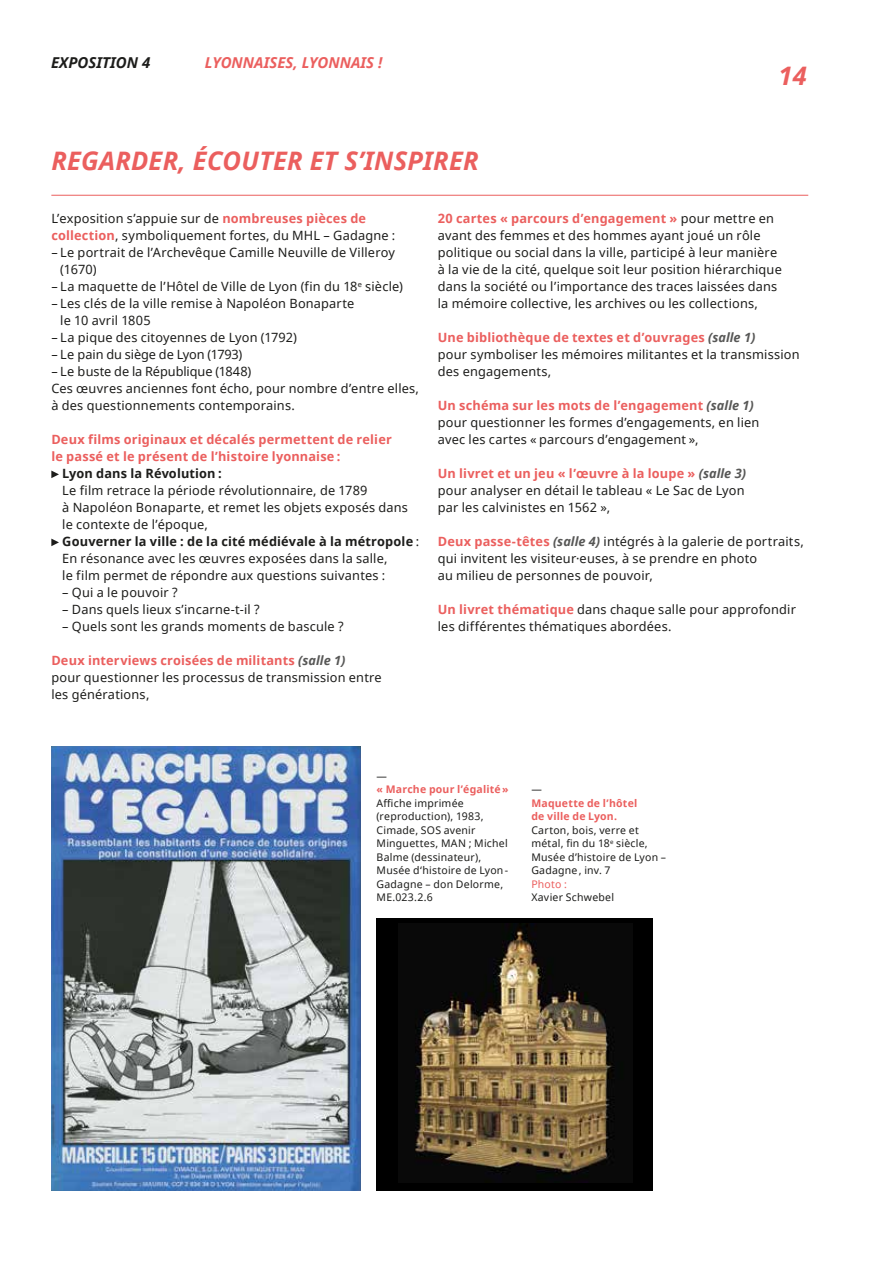
<style>
.page{position:relative;width:893px;height:1263px;background:#fff}
.page>*{position:absolute;margin:0;border:0;box-sizing:border-box;transform-origin:0 0}
.t1{font:italic 700 25.5px "Noto Sans";letter-spacing:.01em;color:#eb5f5e}
.t2{font:italic 700 15px "Noto Sans";color:#eb5f5e}
.t3{font:italic 700 15px "Noto Sans";color:#1d1d1b}
.t4{font:12.75px/17px "Noto Sans";letter-spacing:.015em;color:#1d1d1b}
.t5{font:700 12.75px/17px "Noto Sans";letter-spacing:.015em;color:#eb5f5e}
.t6{font:12.75px "Noto Sans";letter-spacing:-.01em;color:#1d1d1b}
.t7{font:700 12.75px "Noto Sans";letter-spacing:.01em;color:#1d1d1b}
.t8{font:10.5px/13.5px "Noto Sans";letter-spacing:.02em;color:#1d1d1b}
.t9{font:700 10.5px/13.5px "Noto Sans";letter-spacing:.02em;color:#eb5f5e}
.t10{font:10.5px "Noto Sans";letter-spacing:.02em;color:#eb5f5e}
.s1{font-weight:700;color:#eb5f5e}
.s2{font-weight:700}
.s3{font-weight:700;font-style:italic;color:#575756}
</style>
<div class="page">
<img style="left:51px;top:746px;width:310px;height:444px">
<div style="left:377px;top:918px;width:276px;height:273px;background:#000"></div>
<img style="left:414px;top:924px;width:209px;height:258px">
<svg style="left:51px;top:470px;width:8px;height:8px"></svg>
<svg style="left:51px;top:539px;width:8px;height:7px"></svg>
<hr style="left:51px;top:195px;width:757px;height:1px;background:#eb5f5e">
<p class="t3" style="left:51px;top:52px;width:101px">EXPOSITION 4</p>
<p class="t2" style="left:205px;top:52px;width:179px">LYONNAISES, LYONNAIS !</p>
<h1 class="t1" style="left:778px;top:58px;width:30px">14</h1>
<h1 class="t1" style="left:51px;top:143px;width:429px">REGARDER, ÉCOUTER ET S’INSPIRER</h1>
<p class="t4" style="left:51px;top:209px;width:346px">L’exposition s’appuie sur de <span class="s1">nombreuses pièces de collection</span>, symboliquement fortes, du MHL – Gadagne :</p>
<p class="t4" style="left:60px;top:243px;width:336px;text-indent:-9px">– Le portrait de l’Archevêque Camille Neuville de Villeroy (1670)</p>
<p class="t4" style="left:51px;top:277px;width:353px">– La maquette de l’Hôtel de Ville de Lyon (fin du 18<sup>e</sup> siècle)</p>
<p class="t4" style="left:60px;top:294px;width:296px;text-indent:-9px">– Les clés de la ville remise à Napoléon Bonaparte le 10 avril 1805</p>
<p class="t4" style="left:51px;top:328px;width:247px">– La pique des citoyennes de Lyon (1792)</p>
<p class="t6" style="left:51px;top:346px;width:193px">– Le pain du siège de Lyon (1793)</p>
<p class="t4" style="left:51px;top:362px;width:369px">– Le buste de la République (1848)<br>Ces œuvres anciennes font écho, pour nombre d’entre elles, à des questionnements contemporains.</p>
<p class="t5" style="left:51px;top:431px;width:342px">Deux films originaux et décalés permettent de relier le passé et le présent de l’histoire lyonnaise :</p>
<p class="t7" style="left:62px;top:464px;width:161px">Lyon dans la Révolution :</p>
<p class="t4" style="left:62px;top:482px;width:358px">Le film retrace la période révolutionnaire, de 1789<br>à Napoléon Bonaparte, et remet les objets exposés dans le contexte de l’époque,<br><span class="s2">Gouverner la ville : de la cité médiévale à la métropole</span> :<br>En résonance avec les œuvres exposées dans la salle,<br>le film permet de répondre aux questions suivantes :</p>
<p class="t4" style="left:62px;top:584px;width:117px">– Qui a le pouvoir ?</p>
<p class="t4" style="left:62px;top:601px;width:199px">– Dans quels lieux s’incarne-t-il ?</p>
<p class="t4" style="left:62px;top:618px;width:283px">– Quels sont les grands moments de bascule ?</p>
<p class="t4" style="left:51px;top:652px;width:332px"><span class="s1">Deux interviews croisées de militants</span> <span class="s3">(salle 1)<br></span>pour questionner les processus de transmission entre les générations,</p>
<p class="t4" style="left:438px;top:209px;width:346px"><span class="s1">20 cartes « parcours d’engagement »</span> pour mettre en avant des femmes et des hommes ayant joué un rôle politique ou social dans la ville, participé à leur manière à la vie de la cité, quelque soit leur position hiérarchique dans la société ou l’importance des traces laissées dans la mémoire collective, les archives ou les collections,</p>
<p class="t4" style="left:438px;top:328px;width:363px"><span class="s1">Une bibliothèque de textes et d’ouvrages</span> <span class="s3">(salle 1)<br></span>pour symboliser les mémoires militantes et la transmission des engagements,</p>
<p class="t4" style="left:438px;top:397px;width:323px"><span class="s1">Un schéma sur les mots de l’engagement</span> <span class="s3">(salle 1) </span>pour questionner les formes d’engagements, en lien avec les cartes « parcours d’engagement »,</p>
<p class="t4" style="left:438px;top:465px;width:310px;text-align:justify"><span class="s1">Un livret et un jeu « l’œuvre à la loupe »</span> <span class="s3">(salle 3) </span>pour analyser en détail le tableau « Le Sac de Lyon par les calvinistes en 1562 »,</p>
<p class="t4" style="left:438px;top:533px;width:367px"><span class="s1">Deux passe-têtes</span> <span class="s3">(salle 4)</span> intégrés à la galerie de portraits, qui invitent les visiteur·euses, à se prendre en photo<br>au milieu de personnes de pouvoir,</p>
<p class="t4" style="left:438px;top:601px;width:360px"><span class="s1">Un livret thématique</span> dans chaque salle pour approfondir les différentes thématiques abordées.</p>
<p class="t8" style="left:377px;top:769px;width:12px">—</p>
<p class="t9" style="left:377px;top:782px;width:133px">« Marche pour l’égalité»</p>
<p class="t8" style="left:377px;top:796px;width:133px">Affiche imprimée (reproduction), 1983,<br>Cimade, SOS avenir<br>Minguettes, MAN ; Michel<br>Balme (dessinateur),<br>Musée d‘histoire de Lyon-<br>Gadagne – don Delorme,<br>ME.023.2.6</p>
<p class="t8" style="left:531px;top:782px;width:12px">—</p>
<p class="t9" style="left:531px;top:796px;width:107px">Maquette de l’hôtel de ville de Lyon.</p>
<p class="t8" style="left:531px;top:823px;width:136px">Carton, bois, verre et métal, fin du 18<sup>e</sup> siècle,<br>Musée d’histoire de Lyon –<br>Gadagne, inv. 7</p>
<p class="t10" style="left:531px;top:877px;width:37px">Photo :</p>
<p class="t8" style="left:531px;top:890px;width:84px">Xavier Schwebel</p>
</div>
